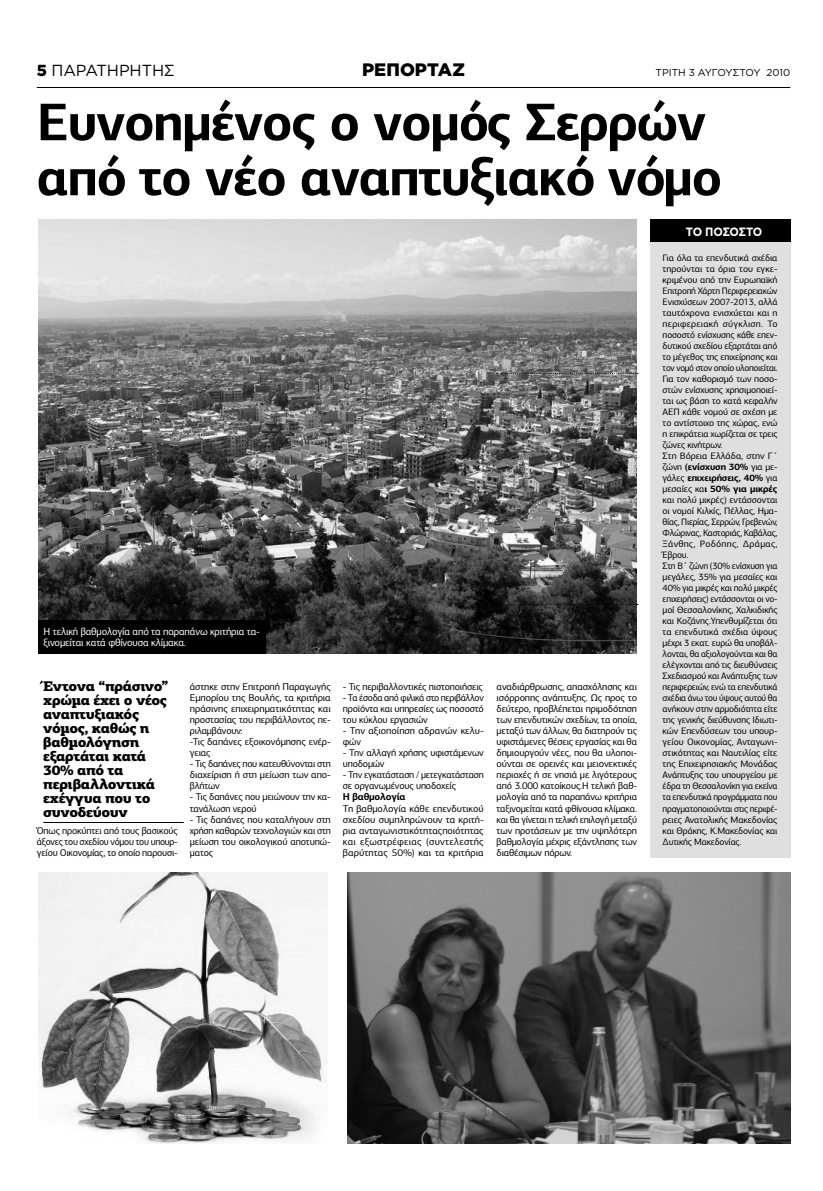
<style>
.page{position:relative;width:823px;height:1191px;background:#fff}
.page>*{position:absolute;margin:0;border:0;box-sizing:border-box;transform-origin:0 0}
.t1{font:700 53px/55px "PF Centro Sans Pro";letter-spacing:-.02em;color:#000}
.t2{font:900 18px "Gotham Greek";letter-spacing:-.005em;color:#000}
.t3{font:16px "Gotham Greek";letter-spacing:-.005em;color:#000}
.t4{font:900 14px/14px "PF Centro Slab Pro";letter-spacing:-.03em;color:#000}
.t5{font:700 12px "Gotham Greek";letter-spacing:-.045em;color:#fff;scale:.93 1}
.t6{font:10.4px/11px "PF Centro Sans Pro";letter-spacing:-.02em;color:#fff}
.t7{font:10px "Gotham Greek";color:#000}
.t8{font:9.9px/11px "PF Centro Sans Pro";letter-spacing:-.02em;color:#000;text-align:justify}
.t9{font:9.9px/11px "PF Centro Sans Pro";letter-spacing:-.02em;color:#000;scale:1.04 1}
.t10{font:700 9.9px "PF Centro Sans Pro";letter-spacing:-.02em;color:#000}
.t11{font:9.4px/11px "PF Centro Sans Pro";letter-spacing:-.02em;color:#000;scale:1.04 1}
.s1{font-weight:900}
.s2{font-size:9.9px}
.s3{font-weight:700}
</style>
<div class="page">
<img style="left:347px;top:872px;width:442px;height:271px">
<img style="left:38px;top:872px;width:289px;height:271px">
<img style="left:38px;top:220px;width:598px;height:433px">
<hr style="left:37px;top:87px;width:752px;height:1px;background:#000">
<div style="left:649px;top:219px;width:140px;height:638px;background:#dfdfdf"></div>
<div style="left:649px;top:219px;width:140px;height:22px;background:#000"></div>
<svg style="left:496px;top:373px;width:141px;height:1px"></svg>
<svg style="left:496px;top:604px;width:141px;height:1px"></svg>
<div style="left:38px;top:621px;width:227px;height:33px;background:#000"></div>
<hr style="left:43px;top:822px;width:141px;height:1px;background:#000">
<h3 class="t3" style="left:37px;top:65px;width:139px"><span class="s1">5</span> ΠΑΡΑΤΗΡΗΤΗΣ</h3>
<h2 class="t2" style="left:362px;top:63px;width:104px">ΡΕΠΟΡΤΑΖ</h2>
<p class="t7" style="left:655px;top:69px;width:136px">ΤΡΙΤΗ 3 ΑΥΓΟΥΣΤΟΥ 2010</p>
<h1 class="t1" style="left:37px;top:99px;width:686px">Ευνοημένος ο νομός Σερρών από το νέο αναπτυξιακό νόμο</h1>
<p class="t6" style="left:44px;top:627px;width:218px">Η τελική βαθμολογία από τα παραπάνω κριτήρια τα&shy;ξινομείται κατά φθίνουσα κλίμακα<span class="s2">.</span></p>
<h3 class="t4" style="left:43px;top:680px;width:127px">Έντονα “πράσινο” χρώμα έχει ο νέος αναπτυξιακός νόμος, καθώς η βαθμολόγηση εξαρτάται κατά<br>30% από τα περιβαλλοντικά εχέγγυα που το συνοδεύουν</h3>
<p class="t8" style="left:37px;top:825px;width:142px">Όπως προκύπτει από τους βασικούς άξονες του σχεδίου νόμου του υπουρ&shy;γείου Οικονομίας, το οποίο παρουσι-</p>
<p class="t8" style="left:190px;top:682px;width:142px;text-align:left">άστηκε στην Επιτροπή Παραγωγής<br>Εμπορίου της Βουλής, τα κριτήρια πράσινης επιχειρηματικότητας και προστασίας του περιβάλλοντος πε&shy;ριλαμβάνουν:<br>-Τις δαπάνες εξοικονόμησης ενέρ&shy;γειας</p>
<p class="t8" style="left:190px;top:759px;width:142px">- Τις δαπάνες που κατευθύνονται στη διαχείριση ή στη μείωση των απο&shy;βλήτων</p>
<p class="t8" style="left:190px;top:792px;width:142px">- Τις δαπάνες που μειώνουν την κα&shy;τανάλωση νερού</p>
<p class="t8" style="left:190px;top:814px;width:142px">- Τις δαπάνες που καταλήγουν στη χρήση καθαρών τεχνολογιών και στη μείωση του οικολογικού αποτυπώ&shy;ματος</p>
<p class="t8" style="left:342px;top:682px;width:141px">- Τις περιβαλλοντικές πιστοποιήσεις</p>
<p class="t8" style="left:342px;top:693px;width:142px">- Τα έσοδα από φιλικά στο περιβάλλον προϊόντα και υπηρεσίες ως ποσοστό του κύκλου εργασιών</p>
<p class="t9" style="left:342px;top:726px;width:137px">- Την αξιοποίηση αδρανών κελυ&shy;φών</p>
<p class="t8" style="left:342px;top:748px;width:142px">- Την αλλαγή χρήσης υφιστάμενων υποδομών</p>
<p class="t8" style="left:342px;top:770px;width:142px">- Την εγκατάσταση / μετεγκατάσταση σε οργανωμένους υποδοχείς</p>
<p class="t10" style="left:342px;top:793px;width:64px">Η βαθμολογία</p>
<p class="t9" style="left:342px;top:803px;width:137px;text-align:justify">Τη βαθμολογία κάθε επενδυτικού σχεδίου συμπληρώνουν τα κριτή&shy;ρια ανταγωνιστικότηταςποιότητας και εξωστρέφειας (συντελεστής βαρύτητας 50%) και τα κριτήρια</p>
<p class="t8" style="left:496px;top:682px;width:142px">αναδιάρθρωσης, απασχόλησης και ισόρροπης ανάπτυξης. Ως προς το δεύτερο, προβλέπεται πριμοδότηση των επενδυτικών σχεδίων, τα οποία, μεταξύ των άλλων, θα διατηρούν τις υφιστάμενες θέσεις εργασίας και θα δημιουργούν νέες, που θα υλοποι&shy;ούνται σε ορεινές και μειονεκτικές περιοχές ή σε νησιά με λιγότερους από 3.000 κατοίκους.Η τελική βαθ&shy;μολογία από τα παραπάνω κριτήρια ταξινομείται κατά φθίνουσα κλίμακα. και θα γίνεται η τελική επιλογή μεταξύ των προτάσεων με την υψηλότερη βαθμολογία μέχρις εξάντλησης των διαθέσιμων πόρων.</p>
<p class="t5" style="left:685px;top:228px;width:83px">ΤΟ ΠΟΣΟΣΤΟ</p>
<p class="t11" style="left:662px;top:253px;width:112px">Για όλα τα επενδυτικά σχέδια τηρούνται τα όρια του εγκε&shy;κριμένου από την Ευρωπαϊκή<br>Επιτροπή Χάρτη Περιφερειακών<br>Ενισχύσεων 2007-2013, αλλά ταυτόχρονα ενισχύεται και η περιφερειακή σύγκλιση. Το ποσοστό ενίσχυσης κάθε επεν&shy;δυτικού σχεδίου εξαρτάται από το μέγεθος της επιχείρησης και τον νομό στον οποίο υλοποιείται.<br>Για τον καθορισμό των ποσο&shy;στών ενίσχυσης χρησιμοποιεί&shy;ται ως βάση το κατά κεφαλήν<br>ΑΕΠ κάθε νομού σε σχέση με το αντίστοιχο της χώρας, ενώ η επικράτεια χωρίζεται σε τρεις ζώνες κινήτρων.<br>Στη Βόρεια Ελλάδα, στην Γ΄ ζώνη <span class="s3">(ενίσχυση 30%</span> για με&shy;γάλες <span class="s3">επιχειρήσεις, 40%</span> για μεσαίες κα<span class="s3">ι 50% για μικρές </span>και πολύ μικρές) εντάσσονται οι νομοί Κιλκίς, Πέλλας, Ημα&shy;θίας, Πιερίας, Σερρών, Γρεβενών,<br>Φλώρινας, Καστοριάς, Καβάλας,<br>Ξάνθης, Ροδόπης, Δράμας,<br>Έβρου.<br>Στη Β΄ ζώνη (30% ενίσχυση για μεγάλες, 35% για μεσαίες και<br>40% για μικρές και πολύ μικρές επιχειρήσεις) εντάσσονται οι νο&shy;μοί Θεσσαλονίκης, Χαλκιδικής και Κοζάνης.Υπενθυμίζεται ότι τα επενδυτικά σχέδια ύψους μέχρι 3 εκατ. ευρώ θα υποβάλ&shy;λονται, θα αξιολογούνται και θα ελέγχονται από τις διευθύνσεις<br>Σχεδιασμού και Ανάπτυξης των περιφερειών, ενώ τα επενδυτικά σχέδια άνω του ύψους αυτού θα ανήκουν στην αρμοδιότητα είτε της γενικής διεύθυνσης Ιδιωτι&shy;κών Επενδύσεων του υπουρ&shy;γείου Οικονομίας, Ανταγωνι&shy;στικότητας και Ναυτιλίας είτε της Επιχειρησιακής Μονάδας<br>Ανάπτυξης του υπουργείου με έδρα τη Θεσσαλονίκη για εκείνα τα επενδυτικά προγράμματα που πραγματοποιούνται στις περιφέ&shy;ρειες Ανατολικής Μακεδονίας και Θράκης, Κ.Μακεδονίας και<br>Δυτικής Μακεδονίας.</p>
</div>
